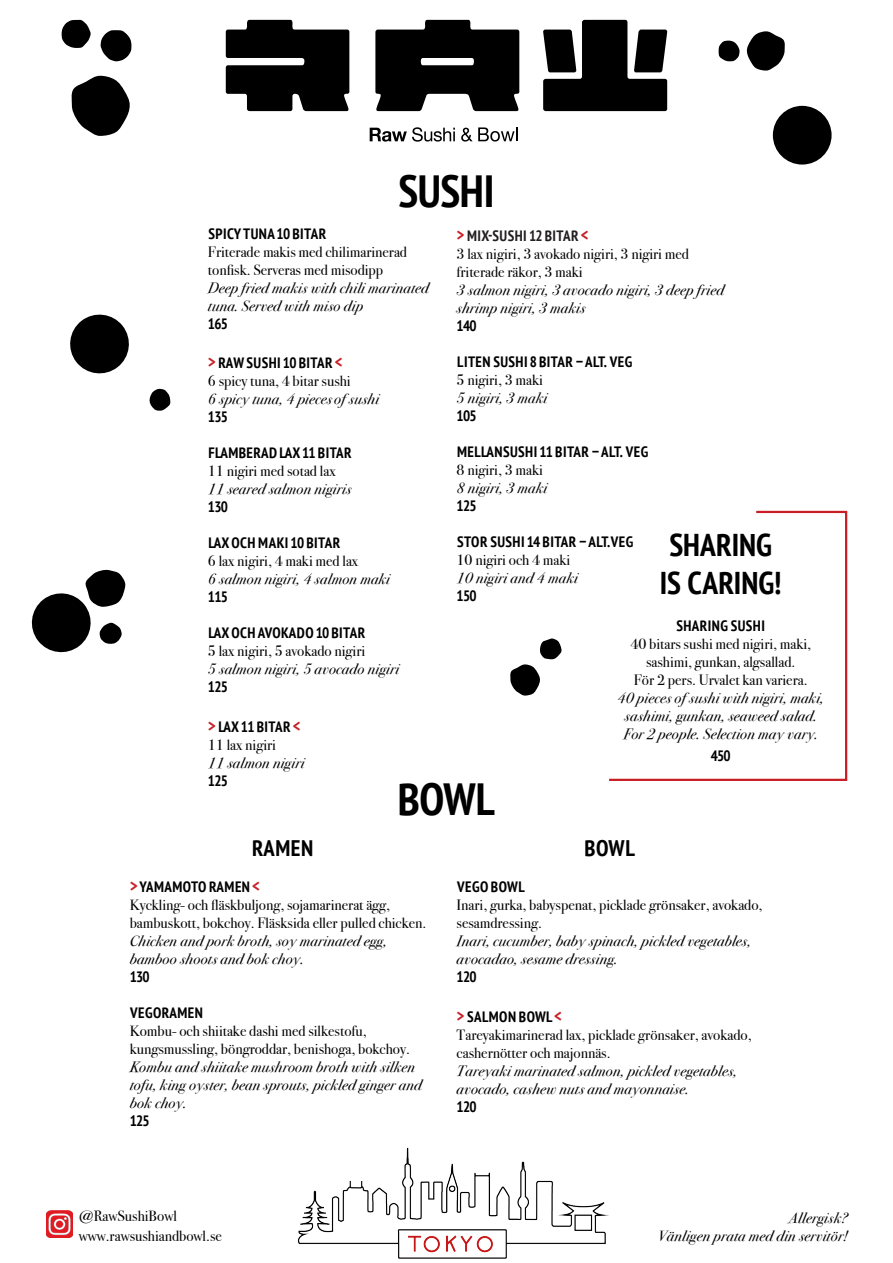
<style>
.page{position:relative;width:893px;height:1263px;background:#fff}
.page>*{position:absolute;margin:0;border:0;box-sizing:border-box;transform-origin:0 0}
.Underrubrik{font:700 condensed 45px "PT Sans";letter-spacing:-.01em;color:#000}
.Underrubrik-2{font:700 condensed 31.5px "PT Sans";color:#000}
.Maträttens_namn_och{font:700 condensed 22.5px "PT Sans";letter-spacing:.03em;color:#000}
.Beskrivning_engelska{font:italic 15px/18px "Bodoni Svty Two ITCTT";letter-spacing:.02em;color:#000}
.Beskrivning_svenska{font:15px/18px "Bodoni Svty Two ITCTT";color:#000}
.Maträttens_namn_och-2{font:700 condensed 15px "PT Sans";letter-spacing:.03em;color:#000}
.Maträttens_namn_och-3{font:700 condensed 15px "PT Sans";letter-spacing:.03em;color:#231f20}
.Maträttens_namn_och-4{font:700 condensed 15px "PT Sans";letter-spacing:.005em;color:#000}
.s1{font-size:18px;color:#c81f26}
</style>
<div class="page">
<svg style="left:71px;top:76px;width:59px;height:60px"></svg>
<div style="left:773px;top:106px;width:59px;height:59px;background:#000;border-radius:50%"></div>
<svg style="left:101px;top:30px;width:31px;height:31px"></svg>
<svg style="left:62px;top:20px;width:29px;height:28px"></svg>
<svg style="left:747px;top:31px;width:38px;height:40px"></svg>
<svg style="left:718px;top:41px;width:21px;height:20px"></svg>
<img style="left:46px;top:1211px;width:27px;height:26px">
<svg style="left:609px;top:510px;width:239px;height:271px"></svg>
<svg style="left:510px;top:638px;width:52px;height:57px"></svg>
<svg style="left:70px;top:314px;width:59px;height:60px"></svg>
<svg style="left:149px;top:389px;width:22px;height:22px"></svg>
<svg style="left:31px;top:569px;width:95px;height:84px"></svg>
<img style="left:297px;top:1147px;width:312px;height:112px">
<svg style="left:226px;top:20px;width:123px;height:91px"></svg>
<svg style="left:543px;top:20px;width:124px;height:91px"></svg>
<svg style="left:375px;top:20px;width:144px;height:91px"></svg>
<svg style="left:370px;top:127px;width:85px;height:15px"></svg>
<svg style="left:461px;top:127px;width:57px;height:15px"></svg>
<p class="Underrubrik" style="left:399px;top:161px;width:97px">SUSHI</p>
<p class="Maträttens_namn_och-2" style="left:209px;top:224px;width:119px">SPICY TUNA 10 BITAR</p>
<p class="Beskrivning_svenska" style="left:208px;top:241px;width:201px">Friterade makis med chilimarinerad tonfisk. Serveras med misodipp</p>
<p class="Beskrivning_engelska" style="left:208px;top:278px;width:222px">Deep fried makis with chili marinated tuna. Served with miso dip</p>
<p class="Maträttens_namn_och-2" style="left:208px;top:314px;width:22px">165</p>
<p class="Maträttens_namn_och-2" style="left:208px;top:353px;width:136px"><span class="s1">&gt;</span> RAW SUSHI 10 BITAR <span class="s1">&lt;</span></p>
<p class="Beskrivning_svenska" style="left:208px;top:371px;width:144px">6 spicy tuna, 4 bitar sushi</p>
<p class="Beskrivning_engelska" style="left:208px;top:389px;width:173px">6 spicy tuna, 4 pieces of sushi</p>
<p class="Maträttens_namn_och-2" style="left:208px;top:407px;width:22px">135</p>
<p class="Maträttens_namn_och-2" style="left:209px;top:443px;width:145px">FLAMBERAD LAX 11 BITAR</p>
<p class="Beskrivning_svenska" style="left:208px;top:461px;width:129px">11 nigiri med sotad lax</p>
<p class="Beskrivning_engelska" style="left:208px;top:479px;width:145px">11 seared salmon nigiris</p>
<p class="Maträttens_namn_och-2" style="left:208px;top:497px;width:22px">130</p>
<p class="Maträttens_namn_och-2" style="left:209px;top:533px;width:133px">LAX OCH MAKI 10 BITAR</p>
<p class="Beskrivning_svenska" style="left:208px;top:551px;width:152px">6 lax nigiri, 4 maki med lax</p>
<p class="Beskrivning_engelska" style="left:208px;top:569px;width:183px">6 salmon nigiri, 4 salmon maki</p>
<p class="Maträttens_namn_och-2" style="left:208px;top:587px;width:22px">115</p>
<p class="Maträttens_namn_och-2" style="left:209px;top:623px;width:158px">LAX OCH AVOKADO 10 BITAR</p>
<p class="Beskrivning_svenska" style="left:208px;top:641px;width:159px">5 lax nigiri, 5 avokado nigiri</p>
<p class="Beskrivning_engelska" style="left:208px;top:659px;width:193px">5 salmon nigiri, 5 avocado nigiri</p>
<p class="Maträttens_namn_och-2" style="left:208px;top:677px;width:22px">125</p>
<p class="Maträttens_namn_och-4" style="left:208px;top:717px;width:94px"><span class="s1">&gt;</span> LAX 11 BITAR <span class="s1">&lt;</span></p>
<p class="Beskrivning_svenska" style="left:208px;top:734px;width:70px">11 lax nigiri</p>
<p class="Beskrivning_engelska" style="left:208px;top:753px;width:98px">11 salmon nigiri</p>
<p class="Maträttens_namn_och-2" style="left:208px;top:771px;width:22px">125</p>
<p class="Maträttens_namn_och-3" style="left:457px;top:226px;width:134px"><span class="s1">&gt;</span> MIX-SUSHI 12 BITAR <span class="s1">&lt;</span></p>
<p class="Beskrivning_svenska" style="left:457px;top:243px;width:234px">3 lax nigiri, 3 avokado nigiri, 3 nigiri med friterade räkor, 3 maki</p>
<p class="Beskrivning_engelska" style="left:457px;top:280px;width:269px">3 salmon nigiri, 3 avocado nigiri, 3 deep fried shrimp nigiri, 3 makis</p>
<p class="Maträttens_namn_och-2" style="left:457px;top:316px;width:22px">140</p>
<p class="Maträttens_namn_och-2" style="left:457px;top:352px;width:177px">LITEN SUSHI 8 BITAR - ALT. VEG</p>
<p class="Beskrivning_svenska" style="left:457px;top:369px;width:88px">5 nigiri, 3 maki</p>
<p class="Beskrivning_engelska" style="left:457px;top:388px;width:92px">5 nigiri, 3 maki</p>
<p class="Maträttens_namn_och-2" style="left:457px;top:406px;width:22px">105</p>
<p class="Maträttens_namn_och-2" style="left:457px;top:442px;width:193px">MELLANSUSHI 11 BITAR - ALT. VEG</p>
<p class="Beskrivning_svenska" style="left:457px;top:459px;width:88px">8 nigiri, 3 maki</p>
<p class="Beskrivning_engelska" style="left:457px;top:478px;width:92px">8 nigiri, 3 maki</p>
<p class="Maträttens_namn_och-2" style="left:457px;top:496px;width:22px">125</p>
<p class="Maträttens_namn_och-2" style="left:457px;top:532px;width:178px">STOR SUSHI 14 BITAR - ALT.VEG</p>
<p class="Beskrivning_svenska" style="left:457px;top:549px;width:115px">10 nigiri och 4 maki</p>
<p class="Beskrivning_engelska" style="left:457px;top:568px;width:123px">10 nigiri and 4 maki</p>
<p class="Maträttens_namn_och-2" style="left:457px;top:586px;width:22px">150</p>
<p class="Underrubrik-2" style="left:669px;top:524px;width:104px">SHARING</p>
<p class="Underrubrik-2" style="left:660px;top:562px;width:123px">IS CARING!</p>
<p class="Maträttens_namn_och-2" style="left:676px;top:616px;width:90px">SHARING SUSHI</p>
<p class="Beskrivning_svenska" style="left:630px;top:634px;width:182px;text-align:center">40 bitars sushi med nigiri, maki, sashimi, gunkan, algsallad.</p>
<p class="Beskrivning_svenska" style="left:634px;top:670px;width:175px">För 2 pers. Urvalet kan variera.</p>
<p class="Beskrivning_engelska" style="left:618px;top:688px;width:208px;text-align:center">40 pieces of sushi with nigiri, maki, sashimi, gunkan, seaweed salad.<br>For 2 people. Selection may vary.</p>
<p class="Maträttens_namn_och-2" style="left:711px;top:746px;width:22px">450</p>
<p class="Underrubrik" style="left:398px;top:769px;width:99px">BOWL</p>
<p class="Maträttens_namn_och" style="left:252px;top:833px;width:63px">RAMEN</p>
<p class="Maträttens_namn_och-2" style="left:130px;top:877px;width:132px"><span class="s1">&gt;</span>YAMAMOTO RAMEN <span class="s1">&lt;</span></p>
<p class="Beskrivning_svenska" style="left:130px;top:895px;width:298px">Kyckling- och fläskbuljong, sojamarinerat ägg, bambuskott, bokchoy. Fläsksida eller pulled chicken.</p>
<p class="Beskrivning_engelska" style="left:130px;top:931px;width:259px">Chicken and pork broth, soy marinated egg, bamboo shoots and bok choy.</p>
<p class="Maträttens_namn_och-2" style="left:130px;top:967px;width:22px">130</p>
<p class="Maträttens_namn_och-2" style="left:130px;top:1003px;width:74px">VEGORAMEN</p>
<p class="Beskrivning_svenska" style="left:130px;top:1021px;width:282px">Kombu- och shiitake dashi med silkestofu, kungsmussling, böngroddar, benishoga, bokchoy.</p>
<p class="Beskrivning_engelska" style="left:130px;top:1057px;width:293px">Kombu and shiitake mushroom broth with silken tofu, king oyster, bean sprouts, pickled ginger and bok choy.</p>
<p class="Maträttens_namn_och-2" style="left:130px;top:1111px;width:22px">125</p>
<p class="Maträttens_namn_och" style="left:584px;top:833px;width:52px">BOWL</p>
<p class="Maträttens_namn_och-2" style="left:457px;top:877px;width:69px">VEGO BOWL</p>
<p class="Beskrivning_svenska" style="left:457px;top:895px;width:307px">Inari, gurka, babyspenat, picklade grönsaker, avokado, sesamdressing.</p>
<p class="Beskrivning_engelska" style="left:457px;top:931px;width:296px">Inari, cucumber, baby spinach, pickled vegetables, avocadao, sesame dressing.</p>
<p class="Maträttens_namn_och-2" style="left:457px;top:967px;width:22px">120</p>
<p class="Maträttens_namn_och-2" style="left:457px;top:1007px;width:107px"><span class="s1">&gt;</span> SALMON BOWL<span class="s1">&lt;</span></p>
<p class="Beskrivning_svenska" style="left:457px;top:1024px;width:297px">Tareyakimarinerad lax, picklade grönsaker, avokado, cashernötter och majonnäs.</p>
<p class="Beskrivning_engelska" style="left:457px;top:1061px;width:282px">Tareyaki marinated salmon, pickled vegetables, avocado, cashew nuts and mayonnaise.</p>
<p class="Maträttens_namn_och-2" style="left:457px;top:1097px;width:22px">120</p>
<p class="Beskrivning_svenska" style="left:79px;top:1206px;width:100px">@RawSushiBowl</p>
<p class="Beskrivning_svenska" style="left:79px;top:1225px;width:145px">www.rawsushiandbowl.se</p>
<p class="Beskrivning_engelska" style="left:788px;top:1208px;width:60px">Allergisk?</p>
<p class="Beskrivning_engelska" style="left:658px;top:1226px;width:191px">Vänligen prata med din servitör!</p>
</div>
